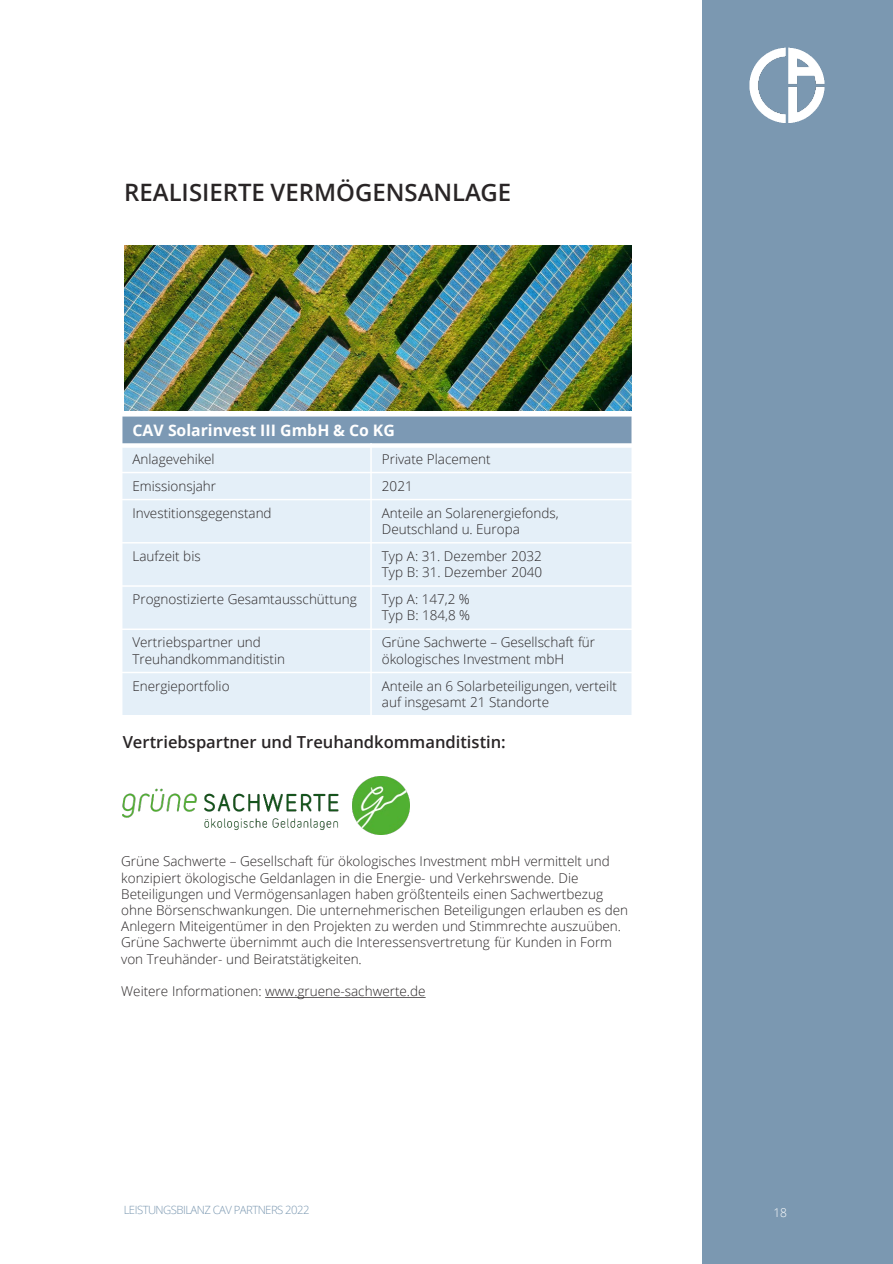
<style>
.page{position:relative;width:893px;height:1264px;background:#fff}
.page>*{position:absolute;margin:0;border:0;box-sizing:border-box;transform-origin:0 0}
.t1{font:600 24px "Open Sans";color:#292526}
.t2{font:600 16.5px "Open Sans";color:#292526}
.t3{font:700 15.9px "Open Sans";color:#fff}
.t4{font:300 13.5px/16.2px "Open Sans";color:#292526}
.t5{font:300 12px "Open Sans";color:#fff}
.t6{font:300 11.4px "Open Sans";letter-spacing:-.05em;color:#7b98b1}
</style>
<div class="page">
<div style="left:702px;top:0;width:190px;height:1263px;background:#7b98b1"></div>
<div style="left:122px;top:416px;width:510px;height:29px;background:#7c99b4"></div>
<div style="left:122px;top:445px;width:249px;height:27px;background:#deebf7"></div>
<div style="left:371px;top:445px;width:261px;height:27px;background:#deebf7"></div>
<div style="left:122px;top:472px;width:249px;height:27px;background:#deebf7"></div>
<div style="left:371px;top:472px;width:261px;height:27px;background:#deebf7"></div>
<div style="left:122px;top:499px;width:249px;height:43px;background:#deebf7"></div>
<div style="left:371px;top:499px;width:261px;height:43px;background:#deebf7"></div>
<div style="left:122px;top:542px;width:249px;height:44px;background:#deebf7"></div>
<div style="left:371px;top:542px;width:261px;height:44px;background:#deebf7"></div>
<div style="left:122px;top:586px;width:249px;height:43px;background:#deebf7"></div>
<div style="left:371px;top:586px;width:261px;height:43px;background:#deebf7"></div>
<div style="left:122px;top:629px;width:249px;height:43px;background:#deebf7"></div>
<div style="left:371px;top:629px;width:261px;height:43px;background:#deebf7"></div>
<div style="left:122px;top:672px;width:249px;height:43px;background:#deebf7"></div>
<div style="left:371px;top:672px;width:261px;height:43px;background:#deebf7"></div>
<hr style="left:370px;top:443px;width:2px;height:273px;background:#fff">
<svg style="left:122px;top:443px;width:509px;height:4px;background:#f6f8f9"></svg>
<hr style="left:121px;top:471px;width:512px;height:2px;background:#fff">
<hr style="left:121px;top:498px;width:512px;height:2px;background:#fff">
<hr style="left:121px;top:542px;width:512px;height:1px;background:#fff">
<hr style="left:121px;top:585px;width:512px;height:1px;background:#fff">
<hr style="left:121px;top:628px;width:512px;height:2px;background:#fff">
<hr style="left:121px;top:671px;width:512px;height:2px;background:#fff">
<hr style="left:631px;top:415px;width:2px;height:301px;background:#fff">
<hr style="left:121px;top:714px;width:512px;height:2px;background:#fff">
<img style="left:749px;top:47px;width:76px;height:76px">
<img style="left:124px;top:245px;width:507px;height:166px">
<img style="left:122px;top:776px;width:288px;height:58px">
<p class="t1" style="left:124px;top:176px;width:388px">REALISIERTE VERMÖGENSANLAGE</p>
<p class="t3" style="left:132px;top:419px;width:264px">CAV Solarinvest III GmbH &amp; Co KG</p>
<p class="t4" style="left:132px;top:450px;width:84px">Anlagevehikel</p>
<p class="t4" style="left:382px;top:450px;width:110px">Private Placement</p>
<p class="t4" style="left:132px;top:477px;width:85px">Emissionsjahr</p>
<p class="t4" style="left:382px;top:477px;width:32px">2021</p>
<p class="t4" style="left:132px;top:504px;width:141px">Investitionsgegenstand</p>
<p class="t4" style="left:382px;top:504px;width:178px">Anteile an Solarenergiefonds,<br>Deutschland u. Europa</p>
<p class="t4" style="left:132px;top:547px;width:70px">Laufzeit bis</p>
<p class="t4" style="left:382px;top:547px;width:161px">Typ A: 31. Dezember 2032</p>
<p class="t4" style="left:382px;top:563px;width:162px">Typ B: 31. Dezember 2040</p>
<p class="t4" style="left:132px;top:590px;width:226px">Prognostizierte Gesamtausschüttung</p>
<p class="t4" style="left:382px;top:590px;width:89px">Typ A: 147,2 %</p>
<p class="t4" style="left:382px;top:607px;width:90px">Typ B: 184,8 %</p>
<p class="t4" style="left:132px;top:634px;width:154px">Vertriebspartner und<br>Treuhandkommanditistin</p>
<p class="t4" style="left:382px;top:634px;width:215px">Grüne Sachwerte – Gesellschaft für ökologisches Investment mbH</p>
<p class="t4" style="left:132px;top:677px;width:99px">Energieportfolio</p>
<p class="t4" style="left:382px;top:677px;width:236px">Anteile an 6 Solarbeteiligungen, verteilt auf insgesamt 21 Standorte</p>
<p class="t2" style="left:123px;top:730px;width:384px">Vertriebspartner und Treuhandkommanditistin:</p>
<p class="t4" style="left:121px;top:852px;width:508px">Grüne Sachwerte – Gesellschaft für ökologisches Investment mbH vermittelt und konzipiert ökologische Geldanlagen in die Energie- und Verkehrswende. Die Beteiligungen und Vermögensanlagen haben größtenteils einen Sachwertbezug ohne Börsenschwankungen. Die unternehmerischen Beteiligungen erlauben es den Anlegern Miteigentümer in den Projekten zu werden und Stimmrechte auszuüben.<br>Grüne Sachwerte übernimmt auch die Interessensvertretung für Kunden in Form von Treuhänder- und Beiratstätigkeiten.</p>
<p class="t4" style="left:121px;top:982px;width:306px">Weitere Informationen: www.gruene-sachwerte.de</p>
<p class="t6" style="left:124px;top:1201px;width:187px">LEISTUNGSBILANZ CAV PARTNERS 2022</p>
<p class="t5" style="left:773px;top:1203px;width:15px">18</p>
</div>
